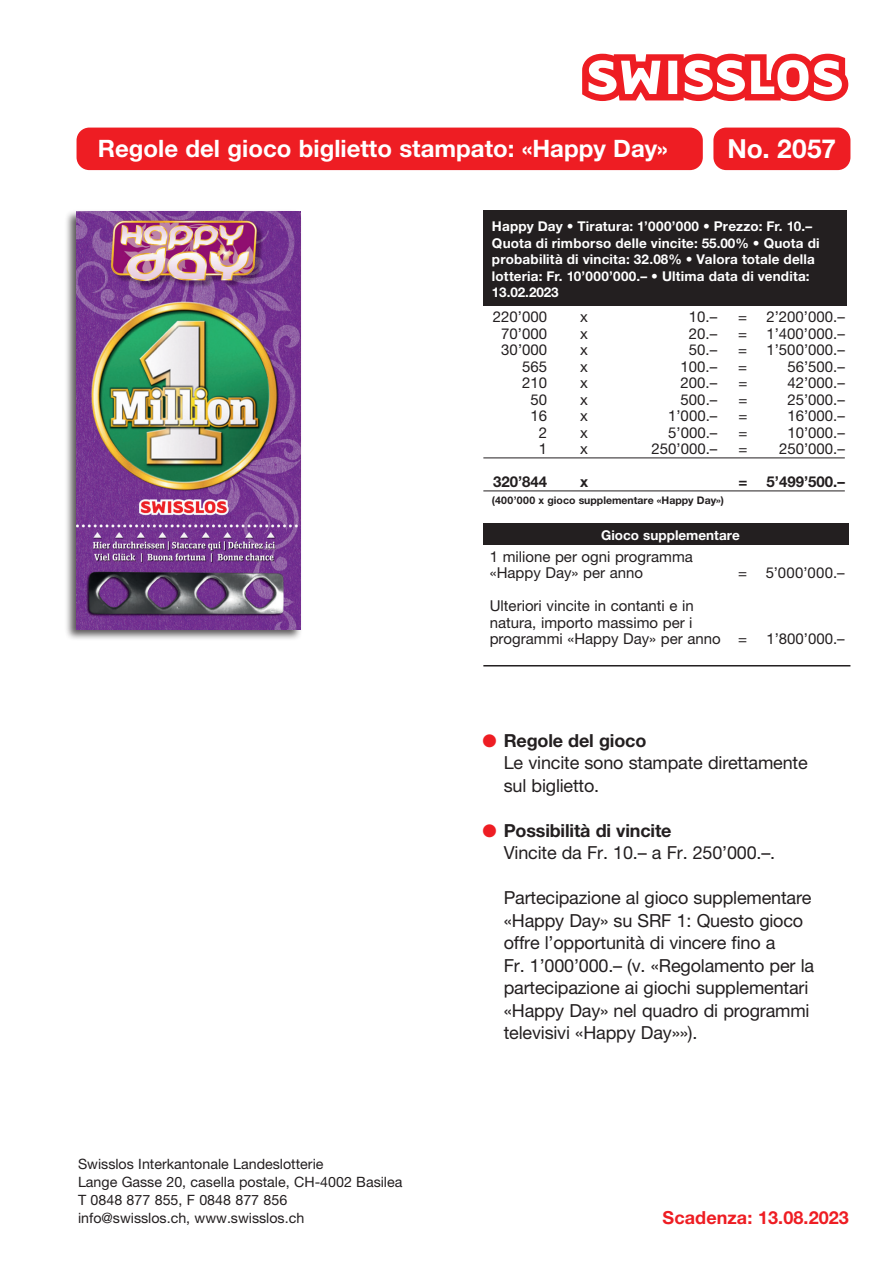
<style>
.page{position:relative;width:893px;height:1263px;background:#fff}
.page>*{position:absolute;margin:0;border:0;box-sizing:border-box;transform-origin:0 0}
.t1{font:700 26.25px "Helvetica Neue LT Std";letter-spacing:.01em;color:#fff}
.t2{font:700 24px "Helvetica Neue LT Std";color:#fff}
.t3{font:18px/22.5px "Helvetica Neue LT Std";letter-spacing:-.01em;color:#231f20}
.t4{font:700 18px "Helvetica Neue LT Std";letter-spacing:.005em;color:#ee1d23}
.t5{font:15px/16.5px "Helvetica Neue LT Std";color:#231f20}
.t6{font:700 15px "Helvetica Neue LT Std";color:#231f20}
.t7{font:14.25px/18px "Helvetica Neue LT Std";color:#231f20}
.t8{font:700 13.5px/16.5px "Helvetica Neue LT Std";letter-spacing:.015em;color:#fff}
.t9{font:700 10.5px "Helvetica Neue LT Std";color:#231f20}
.s1{color:#ee1d23}
.s2{font-weight:700}
</style>
<div class="page">
<div style="left:77px;top:128px;width:626px;height:42px;background:#ee1d23;border-radius:13px"></div>
<hr style="left:483px;top:457px;width:362px;height:1px;background:#231f20">
<hr style="left:483px;top:490px;width:362px;height:1px;background:#231f20">
<hr style="left:483px;top:665px;width:367px;height:1px;background:#231f20">
<div style="left:483px;top:210px;width:364px;height:96px;background:#231f20"></div>
<div style="left:483px;top:524px;width:366px;height:21px;background:#231f20"></div>
<div style="left:65px;top:209px;width:238px;height:432px;background:#231f20;opacity:.75"></div>
<img style="left:77px;top:212px;width:223px;height:417px">
<svg style="left:582px;top:54px;width:266px;height:47px"></svg>
<div style="left:713px;top:128px;width:137px;height:42px;background:#ee1d23;border-radius:13px"></div>
<h2 class="t2" style="left:98px;top:134px;width:572px">Regole del gioco biglietto stampato: «Happy Day»</h2>
<h1 class="t1" style="left:727px;top:133px;width:110px">No. 2057</h1>
<p class="t8" style="left:492px;top:218px;width:329px">Happy Day • Tiratura: 1’000’000 • Prezzo: Fr. 10.– Quota di rimborso delle vincite: 55.00% • Quota di probabilità di vincita: 32.08% • Valora totale della lotteria: Fr. 10’000’000.– • Ultima data di vendita:<br>13.02.2023</p>
<p class="t5" style="left:493px;top:308px;width:56px">220’000</p>
<p class="t5" style="left:580px;top:308px;width:9px">x</p>
<p class="t5" style="left:689px;top:308px;width:30px">10.–</p>
<p class="t5" style="left:738px;top:308px;width:10px">=</p>
<p class="t5" style="left:766px;top:308px;width:80px">2’200’000.–</p>
<p class="t5" style="left:501px;top:325px;width:47px">70’000</p>
<p class="t5" style="left:580px;top:325px;width:9px">x</p>
<p class="t5" style="left:689px;top:325px;width:30px">20.–</p>
<p class="t5" style="left:738px;top:325px;width:10px">=</p>
<p class="t5" style="left:766px;top:325px;width:80px">1’400’000.–</p>
<p class="t5" style="left:501px;top:341px;width:47px">30’000</p>
<p class="t5" style="left:580px;top:341px;width:9px">x</p>
<p class="t5" style="left:689px;top:341px;width:30px">50.–</p>
<p class="t5" style="left:738px;top:341px;width:10px">=</p>
<p class="t5" style="left:766px;top:341px;width:80px">1’500’000.–</p>
<p class="t5" style="left:522px;top:358px;width:27px">565</p>
<p class="t5" style="left:580px;top:358px;width:9px">x</p>
<p class="t5" style="left:681px;top:358px;width:38px">100.–</p>
<p class="t5" style="left:738px;top:358px;width:10px">=</p>
<p class="t5" style="left:787px;top:358px;width:59px">56’500.–</p>
<p class="t5" style="left:522px;top:374px;width:27px">210</p>
<p class="t5" style="left:580px;top:374px;width:9px">x</p>
<p class="t5" style="left:681px;top:374px;width:38px">200.–</p>
<p class="t5" style="left:738px;top:374px;width:10px">=</p>
<p class="t5" style="left:787px;top:374px;width:59px">42’000.–</p>
<p class="t5" style="left:531px;top:391px;width:18px">50</p>
<p class="t5" style="left:580px;top:391px;width:9px">x</p>
<p class="t5" style="left:681px;top:391px;width:38px">500.–</p>
<p class="t5" style="left:738px;top:391px;width:10px">=</p>
<p class="t5" style="left:787px;top:391px;width:59px">25’000.–</p>
<p class="t5" style="left:531px;top:407px;width:18px">16</p>
<p class="t5" style="left:580px;top:407px;width:9px">x</p>
<p class="t5" style="left:668px;top:407px;width:51px">1’000.–</p>
<p class="t5" style="left:738px;top:407px;width:10px">=</p>
<p class="t5" style="left:787px;top:407px;width:59px">16’000.–</p>
<p class="t5" style="left:539px;top:424px;width:10px">2</p>
<p class="t5" style="left:580px;top:424px;width:9px">x</p>
<p class="t5" style="left:668px;top:424px;width:51px">5’000.–</p>
<p class="t5" style="left:738px;top:424px;width:10px">=</p>
<p class="t5" style="left:787px;top:424px;width:59px">10’000.–</p>
<p class="t5" style="left:539px;top:440px;width:10px">1</p>
<p class="t5" style="left:580px;top:440px;width:9px">x</p>
<p class="t5" style="left:651px;top:440px;width:67px">250’000.–</p>
<p class="t5" style="left:738px;top:440px;width:10px">=</p>
<p class="t5" style="left:779px;top:440px;width:67px">250’000.–</p>
<p class="t6" style="left:493px;top:473px;width:56px">320’844</p>
<p class="t6" style="left:580px;top:473px;width:10px">x</p>
<p class="t6" style="left:738px;top:473px;width:10px">=</p>
<p class="t6" style="left:767px;top:473px;width:80px">5’499’500.–</p>
<p class="t9" style="left:492px;top:493px;width:234px">(400’000 x gioco supplementare «Happy Day»)</p>
<p class="t8" style="left:601px;top:527px;width:140px">Gioco supplementare</p>
<p class="t5" style="left:490px;top:548px;width:205px">1 milione per ogni programma «Happy Day» per anno</p>
<p class="t5" style="left:738px;top:564px;width:108px">= 5’000’000.–</p>
<p class="t5" style="left:490px;top:597px;width:259px">Ulteriori vincite in contanti e in<br>natura, importo massimo per i programmi «Happy Day» per anno =</p>
<p class="t5" style="left:766px;top:630px;width:80px">1’800’000.–</p>
<p class="t7" style="left:78px;top:1154px;width:326px">Swisslos Interkantonale Landeslotterie<br>Lange Gasse 20, casella postale, CH-4002 Basilea T 0848 877 855, F 0848 877 856 info@swisslos.ch, www.swisslos.ch</p>
<p class="t3" style="left:504px;top:729px;width:305px;text-indent:-21px"><span class="s1">●</span> <span class="s2">Regole del gioco<br></span>Le vincite sono stampate direttamente sul biglietto.</p>
<p class="t3" style="left:504px;top:819px;width:273px;text-indent:-21px"><span class="s1">●</span> <span class="s2">Possibilità di vincite<br></span>Vincite da Fr. 10.– a Fr. 250’000.–.</p>
<p class="t3" style="left:504px;top:886px;width:312px">Partecipazione al gioco supplementare «Happy Day» su SRF 1: Questo gioco offre l’opportunità di vincere fino a<br>Fr. 1’000’000.– (v. «Regolamento per la partecipazione ai giochi supplementari «Happy Day» nel quadro di programmi televisivi «Happy Day»»).</p>
<p class="t4" style="left:663px;top:1206px;width:188px">Scadenza: 13.08.2023</p>
</div>
